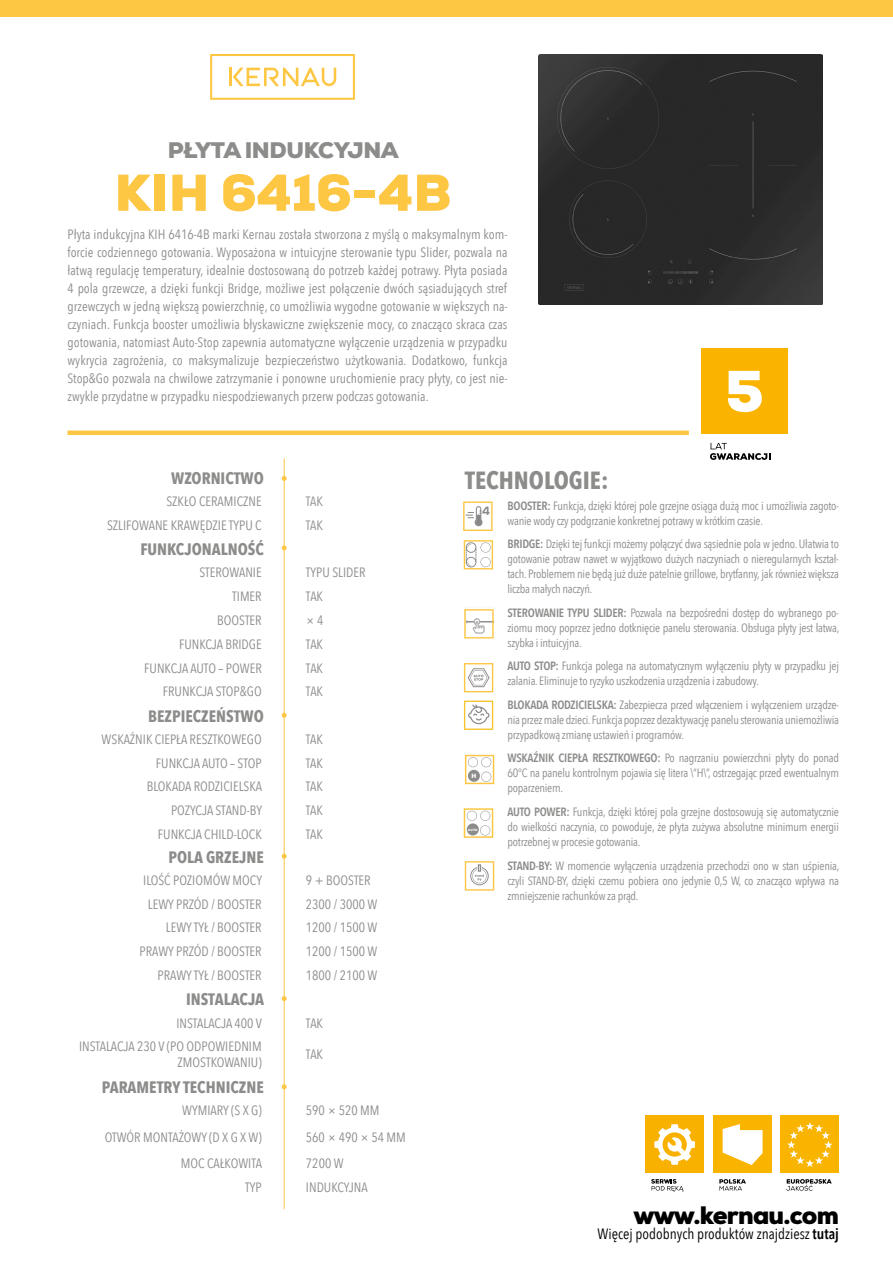
<style>
.page{position:relative;width:893px;height:1263px;background:#fff}
.page>*{position:absolute;margin:0;border:0;box-sizing:border-box;transform-origin:0 0}
.t1{font:900 51.6px "Nexa";letter-spacing:-.005em;color:#fdc643}
.t2{font:900 25.2px "Nexa";letter-spacing:-.03em;color:#000}
.t3{font:700 24.75px "Avenir Next Condensed";color:#8c8c8b}
.t4{font:900 22.5px "Nexa";letter-spacing:-.015em;color:#8c8c8b}
.t5{font:700 16.5px "Avenir Next Condensed";color:#8c8c8b}
.t6{font:15px "Avenir Next Condensed";color:#000}
.t7{font:13.5px/18px "Avenir Next Condensed";color:#8c8c8b;text-align:right}
.t8{font:12px/15px "Avenir Next Condensed";letter-spacing:-.02em;color:#8c8c8b;text-align:justify}
.t9{font:800 11.85px "Nexa";color:#878787}
.t10{font:900 6.15px "Nexa";color:#fff}
.t11{font:900 3.15px "Nexa";color:#fff}
.s1{font-weight:600}
</style>
<div class="page">
<div style="left:0;top:0;width:893px;height:16px;background:#fdc643"></div>
<hr style="left:284px;top:459px;width:1px;height:750px;background:#fdc643">
<svg style="left:282px;top:545px;width:5px;height:5px"></svg>
<svg style="left:282px;top:713px;width:5px;height:5px"></svg>
<svg style="left:282px;top:854px;width:5px;height:5px"></svg>
<svg style="left:282px;top:996px;width:5px;height:5px"></svg>
<svg style="left:282px;top:1084px;width:5px;height:5px"></svg>
<svg style="left:282px;top:476px;width:5px;height:5px"></svg>
<div style="left:68px;top:430px;width:621px;height:5px;background:#fdc643"></div>
<svg style="left:465px;top:861px;width:29px;height:30px"></svg>
<svg style="left:464px;top:540px;width:29px;height:29px"></svg>
<svg style="left:210px;top:54px;width:145px;height:46px"></svg>
<div style="left:781px;top:1115px;width:58px;height:59px;background:#f9b400"></div>
<svg style="left:787px;top:1122px;width:46px;height:45px"></svg>
<svg style="left:786px;top:1179px;width:46px;height:12px"></svg>
<div style="left:713px;top:1115px;width:59px;height:59px;background:#f9b400"></div>
<svg style="left:719px;top:1179px;width:27px;height:11px"></svg>
<svg style="left:723px;top:1124px;width:40px;height:41px"></svg>
<img style="left:464px;top:607px;width:30px;height:32px">
<svg style="left:464px;top:609px;width:30px;height:29px"></svg>
<svg style="left:464px;top:701px;width:29px;height:29px"></svg>
<svg style="left:464px;top:663px;width:29px;height:29px"></svg>
<svg style="left:464px;top:808px;width:29px;height:30px"></svg>
<svg style="left:465px;top:755px;width:29px;height:29px"></svg>
<svg style="left:463px;top:501px;width:30px;height:30px"></svg>
<div style="left:646px;top:1115px;width:58px;height:58px;background:#f9b100"></div>
<svg style="left:651px;top:1179px;width:33px;height:12px"></svg>
<svg style="left:654px;top:1124px;width:41px;height:41px"></svg>
<img style="left:539px;top:54px;width:283px;height:250px">
<div style="left:702px;top:348px;width:86px;height:87px;background:#fab400"></div>
<svg style="left:710px;top:443px;width:60px;height:17px"></svg>
<svg style="left:728px;top:371px;width:34px;height:41px"></svg>
<h3 class="t4" style="left:168px;top:136px;width:232px">PŁYTA INDUKCYJNA</h3>
<h1 class="t1" style="left:115px;top:160px;width:338px">KIH 6416-4B</h1>
<p class="t7" style="left:68px;top:224px;width:441px;text-align:justify">Płyta indukcyjna KIH 6416-4B marki Kernau została stworzona z myślą o maksymalnym kom&shy;forcie codziennego gotowania. Wyposażona w intuicyjne sterowanie typu Slider, pozwala na łatwą regulację temperatury, idealnie dostosowaną do potrzeb każdej potrawy. Płyta posiada 4 pola grzewcze, a dzięki funkcji Bridge, możliwe jest połączenie dwóch sąsiadujących stref grzewczych w jedną większą powierzchnię, co umożliwia wygodne gotowanie w większych na&shy;czyniach. Funkcja booster umożliwia błyskawiczne zwiększenie mocy, co znacząco skraca czas gotowania, natomiast Auto-Stop zapewnia automatyczne wyłączenie urządzenia w przypadku wykrycia zagrożenia, co maksymalizuje bezpieczeństwo użytkowania. Dodatkowo, funkcja Stop&amp;Go pozwala na chwilowe zatrzymanie i ponowne uruchomienie pracy płyty, co jest nie&shy;zwykle przydatne w przypadku niespodziewanych przerw podczas gotowania.</p>
<p class="t5" style="left:171px;top:468px;width:94px">WZORNICTWO</p>
<p class="t7" style="left:166px;top:492px;width:97px">SZKŁO CERAMICZNE</p>
<p class="t7" style="left:306px;top:492px;width:19px">TAK</p>
<p class="t7" style="left:107px;top:515px;width:156px">SZLIFOWANE KRAWĘDZIE TYPU C</p>
<p class="t7" style="left:306px;top:515px;width:19px">TAK</p>
<p class="t5" style="left:140px;top:539px;width:125px">FUNKCJONALNOŚĆ</p>
<p class="t7" style="left:199px;top:563px;width:64px">STEROWANIE</p>
<p class="t7" style="left:306px;top:563px;width:61px">TYPU SLIDER</p>
<p class="t7" style="left:232px;top:587px;width:31px">TIMER</p>
<p class="t7" style="left:306px;top:587px;width:19px">TAK</p>
<p class="t7" style="left:217px;top:610px;width:46px">BOOSTER</p>
<p class="t7" style="left:306px;top:610px;width:19px">× 4</p>
<p class="t7" style="left:179px;top:634px;width:84px">FUNKCJA BRIDGE</p>
<p class="t7" style="left:306px;top:634px;width:19px">TAK</p>
<p class="t7" style="left:144px;top:658px;width:119px">FUNKCJA AUTO – POWER</p>
<p class="t7" style="left:306px;top:658px;width:19px">TAK</p>
<p class="t7" style="left:163px;top:682px;width:100px">FRUNKCJA STOP&amp;GO</p>
<p class="t7" style="left:306px;top:682px;width:19px">TAK</p>
<p class="t5" style="left:148px;top:706px;width:117px">BEZPIECZEŃSTWO</p>
<p class="t7" style="left:102px;top:730px;width:162px">WSKAŹNIK CIEPŁA RESZTKOWEGO</p>
<p class="t7" style="left:306px;top:730px;width:19px">TAK</p>
<p class="t7" style="left:156px;top:753px;width:107px">FUNKCJA AUTO – STOP</p>
<p class="t7" style="left:306px;top:753px;width:19px">TAK</p>
<p class="t7" style="left:147px;top:777px;width:116px">BLOKADA RODZICIELSKA</p>
<p class="t7" style="left:306px;top:777px;width:19px">TAK</p>
<p class="t7" style="left:171px;top:801px;width:93px">POZYCJA STAND-BY</p>
<p class="t7" style="left:306px;top:801px;width:19px">TAK</p>
<p class="t7" style="left:158px;top:824px;width:105px">FUNKCJA CHILD-LOCK</p>
<p class="t7" style="left:306px;top:824px;width:19px">TAK</p>
<p class="t5" style="left:168px;top:847px;width:97px">POLA GRZEJNE</p>
<p class="t7" style="left:143px;top:871px;width:120px">ILOŚĆ POZIOMÓW MOCY</p>
<p class="t7" style="left:306px;top:871px;width:66px">9 + BOOSTER</p>
<p class="t7" style="left:148px;top:894px;width:115px">LEWY PRZÓD / BOOSTER</p>
<p class="t7" style="left:306px;top:894px;width:73px">2300 / 3000 W</p>
<p class="t7" style="left:166px;top:918px;width:97px">LEWY TYŁ / BOOSTER</p>
<p class="t7" style="left:306px;top:918px;width:73px">1200 / 1500 W</p>
<p class="t7" style="left:140px;top:942px;width:124px">PRAWY PRZÓD / BOOSTER</p>
<p class="t7" style="left:306px;top:942px;width:73px">1200 / 1500 W</p>
<p class="t7" style="left:157px;top:965px;width:106px">PRAWY TYŁ / BOOSTER</p>
<p class="t7" style="left:306px;top:965px;width:73px">1800 / 2100 W</p>
<p class="t5" style="left:186px;top:989px;width:80px">INSTALACJA</p>
<p class="t7" style="left:176px;top:1013px;width:87px">INSTALACJA 400 V</p>
<p class="t7" style="left:306px;top:1013px;width:19px">TAK</p>
<p class="t7" style="left:79px;top:1038px;width:184px;line-height:16.2px">INSTALACJA 230 V (PO ODPOWIEDNIM<br>ZMOSTKOWANIU)</p>
<p class="t7" style="left:306px;top:1045px;width:19px">TAK</p>
<p class="t5" style="left:102px;top:1077px;width:164px">PARAMETRY TECHNICZNE</p>
<p class="t7" style="left:182px;top:1101px;width:81px">WYMIARY (S X G)</p>
<p class="t7" style="left:306px;top:1101px;width:75px">590 × 520 MM</p>
<p class="t7" style="left:105px;top:1127px;width:158px">OTWÓR MONTAŻOWY (D X G X W)</p>
<p class="t7" style="left:306px;top:1127px;width:101px">560 × 490 × 54 MM</p>
<p class="t7" style="left:181px;top:1154px;width:83px">MOC CAŁKOWITA</p>
<p class="t7" style="left:306px;top:1154px;width:39px">7200 W</p>
<p class="t7" style="left:245px;top:1177px;width:18px">TYP</p>
<p class="t7" style="left:306px;top:1177px;width:63px">INDUKCYJNA</p>
<h3 class="t3" style="left:465px;top:465px;width:145px">TECHNOLOGIE:</h3>
<p class="t9" style="left:482px;top:504px;width:9px">4</p>
<p class="t10" style="left:471px;top:772px;width:6px">H</p>
<p class="t11" style="left:468px;top:827px;width:11px">AUTO</p>
<p class="t8" style="left:507px;top:498px;width:333px"><span class="s1">BOOSTER:</span> Funkcja, dzięki której pole grzejne osiąga dużą moc i umożliwia zagoto&shy;wanie wody czy podgrzanie konkretnej potrawy w krótkim czasie.</p>
<p class="t8" style="left:507px;top:536px;width:333px"><span class="s1">BRIDGE:</span> Dzięki tej funkcji możemy połączyć dwa sąsiednie pola w jedno. Ułatwia to gotowanie potraw nawet w wyjątkowo dużych naczyniach o nieregularnych kształ&shy;tach. Problemem nie będą już duże patelnie grillowe, brytfanny, jak również większa liczba małych naczyń.</p>
<p class="t8" style="left:507px;top:605px;width:333px"><span class="s1">STEROWANIE TYPU SLIDER:</span> Pozwala na bezpośredni dostęp do wybranego po&shy;ziomu mocy poprzez jedno dotknięcie panelu sterowania. Obsługa płyty jest łatwa, szybka i intuicyjna.</p>
<p class="t8" style="left:507px;top:658px;width:333px"><span class="s1">AUTO STOP:</span> Funkcja polega na automatycznym wyłączeniu płyty w przypadku jej zalania. Eliminuje to ryzyko uszkodzenia urządzenia i zabudowy.</p>
<p class="t8" style="left:507px;top:697px;width:333px"><span class="s1">BLOKADA RODZICIELSKA:</span> Zabezpiecza przed włączeniem i wyłączeniem urządze&shy;nia przez małe dzieci. Funkcja poprzez dezaktywację panelu sterowania uniemożliwia przypadkową zmianę ustawień i programów.</p>
<p class="t8" style="left:507px;top:750px;width:333px"><span class="s1">WSKAŹNIK CIEPŁA RESZTKOWEGO:</span> Po nagrzaniu powierzchni płyty do ponad 60°C na panelu kontrolnym pojawia się litera \”H\”, ostrzegając przed ewentualnym poparzeniem.</p>
<p class="t8" style="left:507px;top:804px;width:333px"><span class="s1">AUTO POWER:</span> Funkcja, dzięki której pola grzejne dostosowują się automatycznie do wielkości naczynia, co powoduje, że płyta zużywa absolutne minimum energii potrzebnej w procesie gotowania.</p>
<p class="t8" style="left:507px;top:857px;width:333px"><span class="s1">STAND-BY:</span> W momencie wyłączenia urządzenia przechodzi ono w stan uśpienia, czyli STAND-BY, dzięki czemu pobiera ono jedynie 0,5 W, co znacząco wpływa na zmniejszenie rachunków za prąd.</p>
<h2 class="t2" style="left:633px;top:1199px;width:207px">www.kernau.com</h2>
<p class="t6" style="left:598px;top:1221px;width:243px">Więcej podobnych produktów znajdziesz <span class="s1">tutaj</span></p>
</div>
